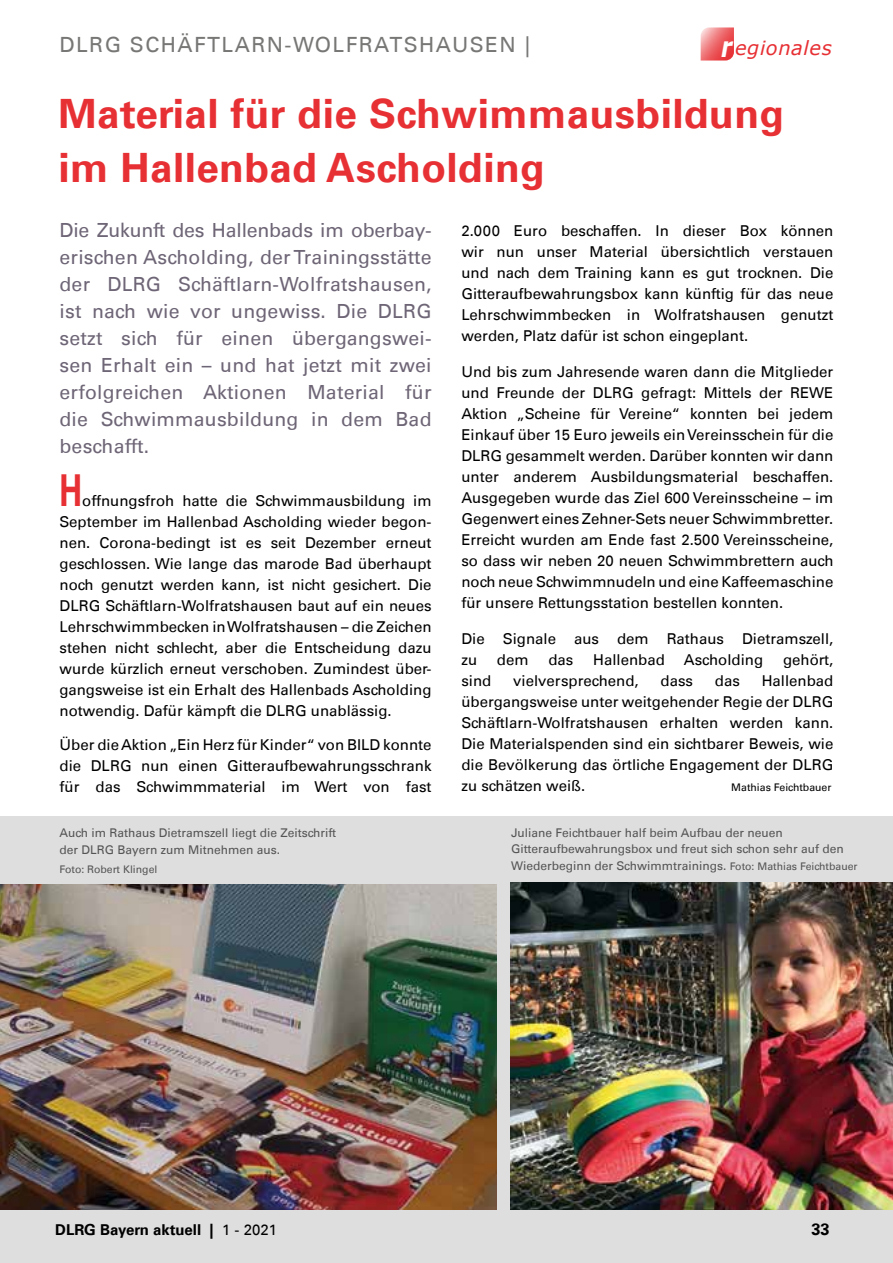
<style>
.page{position:relative;width:893px;height:1263px;background:#fff}
.page>*{position:absolute;margin:0;border:0;box-sizing:border-box;transform-origin:0 0}
.t1{font:700 44.1px "DLRG Univers";color:#e73034;scale:.71 1}
.t2{font:700 40.5px/54px "DLRG Univers";letter-spacing:.01em;color:#e73034}
.t3{font:21px "DLRG Univers";letter-spacing:.07em;color:#777776}
.t4{font:19.5px/27px "DLRG Univers";letter-spacing:.01em;color:#6e6576;text-align:justify}
.t5{font:italic 19.5px "Verdana";letter-spacing:.03em;color:#e73034}
.t6{font:700 16.5px "DLRG Univers";color:#000}
.t7{font:15px/21px "DLRG Univers";color:#000;text-align:justify}
.t8{font:700 15px "DLRG Univers";color:#000}
.t9{font:12px/16.5px "DLRG Univers";color:#555454}
.t10{font:10.5px "DLRG Univers";color:#000}
.t11{font:10.5px "DLRG Univers";color:#555454}
.s1{font-weight:700;font-size:28.5px;color:#fff}
.s2{font-size:10.5px}
.s3{font-weight:400}
</style>
<div class="page">
<div style="left:0;top:816px;width:893px;height:447px;background:#dedede"></div>
<svg style="left:701px;top:27px;width:33px;height:34px"></svg>
<img style="left:0;top:884px;width:496px;height:326px">
<img style="left:511px;top:882px;width:382px;height:328px">
<h3 class="t3" style="left:60px;top:32px;width:472px">DLRG SCHÄFTLARN-WOLFRATSHAUSEN |</h3>
<h3 class="t5" style="left:721px;top:34px;width:112px"><span class="s1">r</span> egionales</h3>
<h2 class="t2" style="left:58px;top:87px;width:727px">Material für die Schwimmausbildung im Hallenbad Ascholding</h2>
<p class="t7" style="left:461px;top:220px;width:374px">2.000 Euro beschaffen. In dieser Box können wir nun unser Material übersichtlich verstauen und nach dem Training kann es gut trocknen. Die Gitteraufbewahrungsbox kann künftig für das neue Lehrschwimmbecken in Wolfratshausen genutzt werden, Platz dafür ist schon eingeplant.</p>
<p class="t7" style="left:461px;top:361px;width:374px">Und bis zum Jahresende waren dann die Mitglieder und Freunde der DLRG gefragt: Mittels der REWE Aktion „Scheine für Vereine“ konnten bei jedem Einkauf über 15 Euro jeweils ein Vereinsschein für die DLRG gesammelt werden. Darüber konnten wir dann unter anderem Ausbildungsmaterial beschaffen.<br>Ausgegeben wurde das Ziel 600 Vereinsscheine – im Gegenwert eines Zehner-Sets neuer Schwimmbretter.<br>Erreicht wurden am Ende fast 2.500 Vereinsscheine, so dass wir neben 20 neuen Schwimmbrettern auch noch neue Schwimmnudeln und eine Kaffeemaschine für unsere Rettungsstation bestellen konnten.</p>
<p class="t7" style="left:461px;top:628px;width:374px">Die Signale aus dem Rathaus Dietramszell, zu</p>
<p class="t4" style="left:60px;top:217px;width:374px">Die Zukunft des Hallenbads im oberbay&shy;erischen Ascholding, der Trainingsstätte der DLRG Schäftlarn-Wolfratshausen, ist nach wie vor ungewiss. Die DLRG setzt sich für einen übergangswei&shy;sen Erhalt ein – und hat jetzt mit zwei erfolgreichen Aktionen Material für die Schwimmausbildung in dem Bad beschafft.</p>
<h1 class="t1" style="left:60px;top:464px;width:34px">H</h1>
<p class="t7" style="left:60px;top:490px;width:374px;text-indent:23px">offnungsfroh hatte die Schwimmausbildung im September im Hallenbad Ascholding wieder begon&shy;nen. Corona-bedingt ist es seit Dezember erneut geschlossen. Wie lange das marode Bad überhaupt noch genutzt werden kann, ist nicht gesichert. Die DLRG Schäftlarn-Wolfratshausen baut auf ein neues Lehrschwimmbecken in Wolfratshausen – die Zeichen stehen nicht schlecht, aber die Entscheidung dazu wurde kürzlich erneut verschoben. Zumindest über&shy;gangsweise ist ein Erhalt des Hallenbads Ascholding notwendig. Dafür kämpft die DLRG unablässig.</p>
<p class="t7" style="left:60px;top:734px;width:374px">Über die Aktion „Ein Herz für Kinder“ von BILD konnte die DLRG nun einen Gitteraufbewahrungsschrank für das Schwimmmaterial im Wert von fast</p>
<p class="t7" style="left:497px;top:649px;width:33px">dem</p>
<p class="t7" style="left:548px;top:649px;width:27px">das</p>
<p class="t7" style="left:593px;top:649px;width:73px">Hallenbad</p>
<p class="t7" style="left:684px;top:649px;width:81px">Ascholding</p>
<p class="t7" style="left:783px;top:649px;width:52px">gehört,</p>
<p class="t7" style="left:461px;top:670px;width:374px;text-indent:300px">Hallenbad übergangsweise unter weitgehender Regie der DLRG Schäftlarn-Wolfratshausen erhalten werden kann.<br>Die Materialspenden sind ein sichtbarer Beweis, wie die Bevölkerung das örtliche Engagement der DLRG zu schätzen weiß.</p>
<p class="t7" style="left:461px;top:670px;width:31px">sind</p>
<p class="t7" style="left:513px;top:670px;width:127px">vielversprechend,</p>
<p class="t7" style="left:660px;top:670px;width:34px">dass</p>
<p class="t7" style="left:715px;top:670px;width:27px">das</p>
<p class="t10" style="left:731px;top:781px;width:102px">Mathias Feichtbauer</p>
<p class="t9" style="left:511px;top:824px;width:348px">Juliane Feichtbauer half beim Aufbau der neuen<br>Gitteraufbewahrungsbox und freut sich schon sehr auf den<br>Wiederbeginn der Schwimmtrainings. <span class="s2">Foto: Mathias Feichtbauer</span></p>
<p class="t9" style="left:60px;top:825px;width:278px">Auch im Rathaus Dietramszell liegt die Zeitschrift der DLRG Bayern zum Mitnehmen aus.</p>
<p class="t11" style="left:60px;top:863px;width:99px">Foto: Robert Klingel</p>
<p class="t8" style="left:55px;top:1221px;width:223px">DLRG Bayern aktuell | <span class="s3">1 - 2021</span></p>
<p class="t6" style="left:811px;top:1219px;width:20px">33</p>
</div>
